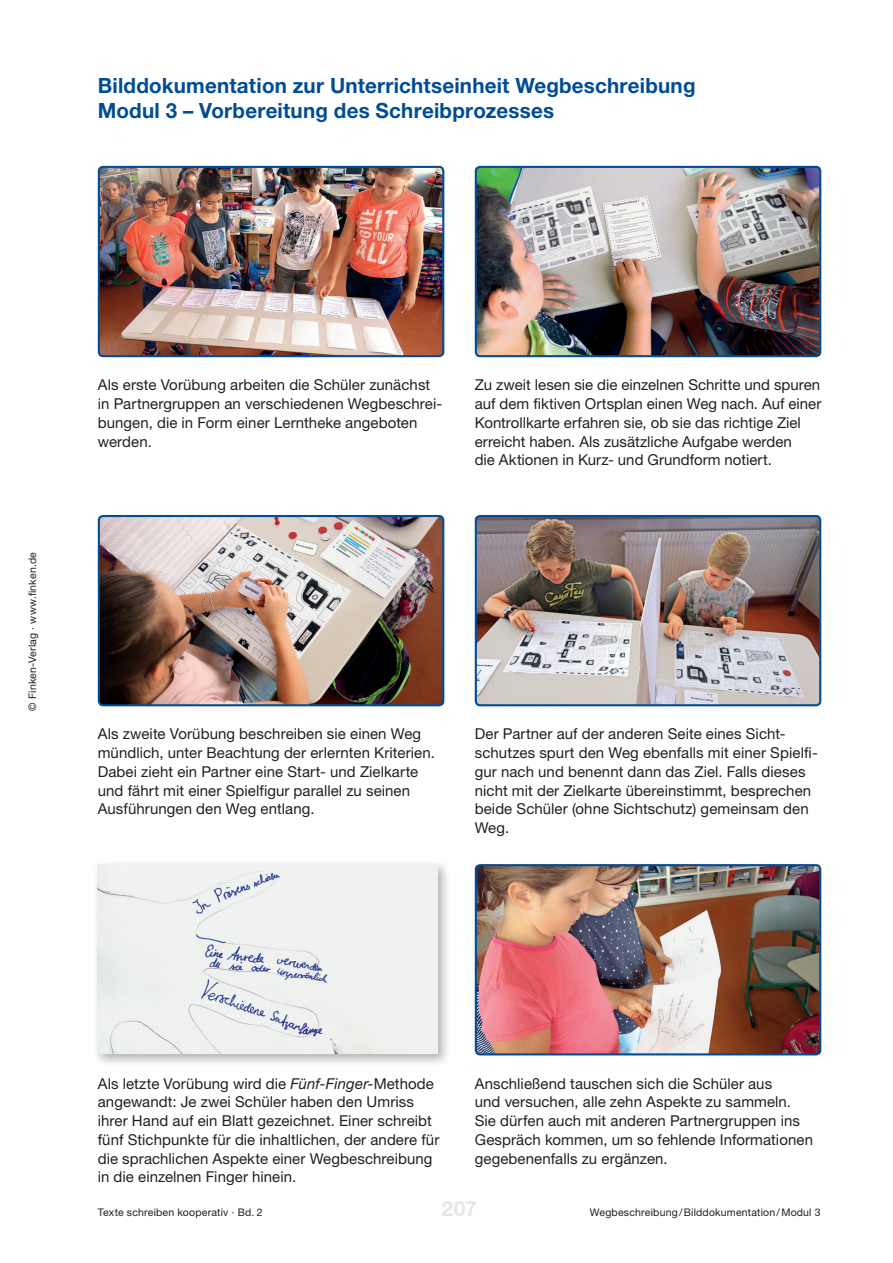
<style>
.page{position:relative;width:893px;height:1263px;background:#fff}
.page>*{position:absolute;margin:0;border:0;box-sizing:border-box;transform-origin:0 0}
.t1{font:700 21px/25.5px "Helvetica Neue LT";letter-spacing:.01em;color:#014d95}
.t2{font:700 21px "Helvetica Neue LT";color:#e6e7e9}
.t3{font:15px/18.8px "Helvetica Neue LT";letter-spacing:.005em;color:#231f20}
.t4{font:10.5px "Helvetica Neue LT";letter-spacing:.015em;color:#231f20}
.s1{font-style:italic}
</style>
<div class="page">
<img style="left:478px;top:169px;width:340px;height:185px">
<div style="left:475px;top:166px;width:346px;height:191px;border:2px solid #014d95;border-radius:4px"></div>
<img style="left:101px;top:169px;width:340px;height:185px">
<div style="left:98px;top:166px;width:346px;height:191px;border:2px solid #014d95;border-radius:4px"></div>
<img style="left:101px;top:518px;width:340px;height:185px">
<div style="left:98px;top:515px;width:346px;height:191px;border:2px solid #014d95;border-radius:4px"></div>
<img style="left:478px;top:518px;width:340px;height:185px">
<div style="left:475px;top:515px;width:346px;height:191px;border:2px solid #014d95;border-radius:4px"></div>
<img style="left:478px;top:867px;width:340px;height:185px">
<div style="left:475px;top:864px;width:346px;height:191px;border:2px solid #014d95;border-radius:4px"></div>
<div style="left:92px;top:860px;width:359px;height:208px;background:#231f20;opacity:.35"></div>
<img style="left:98px;top:864px;width:340px;height:189px">
<h1 class="t1" style="left:98px;top:72px;width:599px">Bilddokumentation zur Unterrichtseinheit Wegbeschreibung<br>Modul 3 – Vorbereitung des Schreibprozesses</h1>
<p class="t4" style="left:26px;top:711px;width:160px;rotate:-90deg">© Finken-Verlag · www.finken.de</p>
<p class="t3" style="left:98px;top:375px;width:346px">Als erste Vorübung arbeiten die Schüler zunächst in Partnergruppen an verschiedenen Wegbeschrei&shy;bungen, die in Form einer Lerntheke angeboten werden.</p>
<p class="t3" style="left:475px;top:375px;width:348px">Zu zweit lesen sie die einzelnen Schritte und spuren auf dem fiktiven Ortsplan einen Weg nach. Auf einer Kontrollkarte erfahren sie, ob sie das richtige Ziel erreicht haben. Als zusätzliche Aufgabe werden<br>die Aktionen in Kurz- und Grundform notiert.</p>
<p class="t3" style="left:98px;top:724px;width:339px">Als zweite Vorübung beschreiben sie einen Weg mündlich, unter Beachtung der erlernten Kriterien.<br>Dabei zieht ein Partner eine Start- und Zielkarte und fährt mit einer Spielfigur parallel zu seinen Ausführungen den Weg entlang.</p>
<p class="t3" style="left:475px;top:724px;width:345px">Der Partner auf der anderen Seite eines Sicht&shy;schutzes spurt den Weg ebenfalls mit einer Spielfi&shy;gur nach und benennt dann das Ziel. Falls dieses nicht mit der Zielkarte übereinstimmt, besprechen beide Schüler (ohne Sichtschutz) gemeinsam den Weg.</p>
<p class="t3" style="left:98px;top:1073px;width:343px">Als letzte Vorübung wird die <span class="s1">Fünf-Finger-</span>Methode angewandt: Je zwei Schüler haben den Umriss ihrer Hand auf ein Blatt gezeichnet. Einer schreibt fünf Stichpunkte für die inhaltlichen, der andere für die sprachlichen Aspekte einer Wegbeschreibung in die einzelnen Finger hinein.</p>
<p class="t3" style="left:475px;top:1073px;width:340px">Anschließend tauschen sich die Schüler aus<br>und versuchen, alle zehn Aspekte zu sammeln.<br>Sie dürfen auch mit anderen Partnergruppen ins Gespräch kommen, um so fehlende Informationen gegebenenfalls zu ergänzen.</p>
<p class="t4" style="left:98px;top:1206px;width:166px">Texte schreiben kooperativ · Bd. 2</p>
<h1 class="t2" style="left:442px;top:1196px;width:37px">207</h1>
<p class="t4" style="left:590px;top:1206px;width:232px">Wegbeschreibung/Bilddokumentation/Modul 3</p>
</div>
